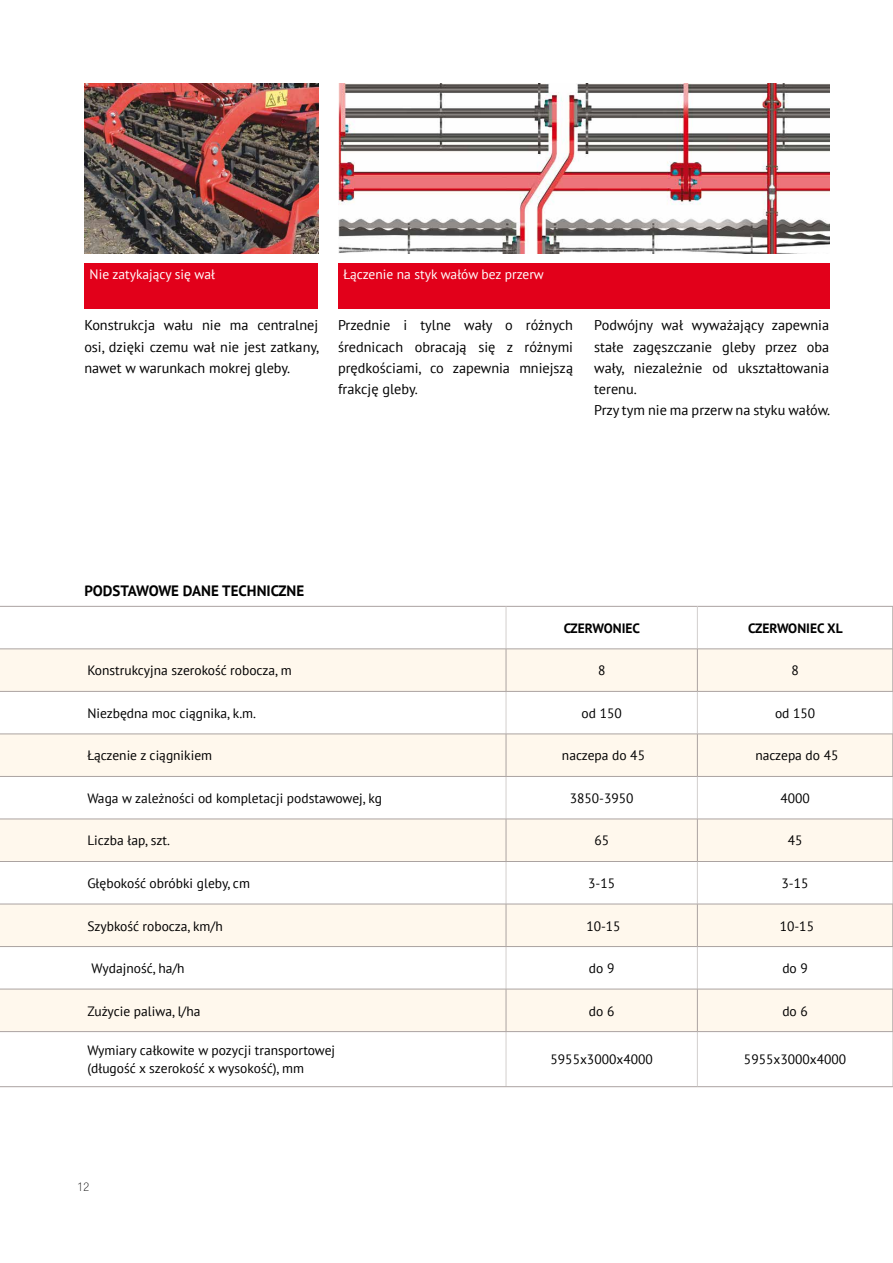
<style>
.page{position:relative;width:893px;height:1263px;background:#fff}
.page>*{position:absolute;margin:0;border:0;box-sizing:border-box;transform-origin:0 0}
.t1{font:700 15px "PT Sans";color:#000}
.t2{font:14.25px/21.3px "PT Sans";color:#000;text-align:justify}
.t3{font:13.5px/18px "PT Sans";color:#000}
.t4{font:13.5px "PT Sans";color:#fff}
.t5{font:700 13.5px "PT Sans";color:#000}
.t6{font:100 condensed 12px "Helvetica Neue LT Std";color:#000}
</style>
<div class="page">
<svg style="left:0;top:650px;width:697px;height:126px;fill:#fff8ed"></svg>
<svg style="left:698px;top:650px;width:194px;height:126px"></svg>
<svg style="left:0;top:820px;width:697px;height:211px;fill:#fff8ed"></svg>
<svg style="left:698px;top:820px;width:194px;height:211px"></svg>
<hr style="left:0;top:606px;width:506px;height:1px;background:#aba3a1">
<hr style="left:506px;top:606px;width:191px;height:1px;background:#aba3a1">
<hr style="left:697px;top:606px;width:196px;height:1px;background:#aba3a1">
<hr style="left:892px;top:606px;width:1px;height:43px;background:#aba3a1">
<hr style="left:506px;top:606px;width:1px;height:43px;background:#d3cfce">
<hr style="left:697px;top:606px;width:1px;height:43px;background:#d3cfce">
<hr style="left:506px;top:691px;width:1px;height:43px;background:#d3cfce">
<hr style="left:697px;top:691px;width:1px;height:43px;background:#d3cfce">
<hr style="left:892px;top:691px;width:1px;height:43px;background:#d3cfce">
<hr style="left:506px;top:777px;width:1px;height:42px;background:#d3cfce">
<hr style="left:697px;top:777px;width:1px;height:42px;background:#d3cfce">
<hr style="left:892px;top:777px;width:1px;height:42px;background:#d3cfce">
<hr style="left:506px;top:862px;width:1px;height:42px;background:#d3cfce">
<hr style="left:697px;top:862px;width:1px;height:42px;background:#d3cfce">
<hr style="left:892px;top:862px;width:1px;height:42px;background:#d3cfce">
<hr style="left:506px;top:947px;width:1px;height:42px;background:#d3cfce">
<hr style="left:697px;top:947px;width:1px;height:42px;background:#d3cfce">
<hr style="left:892px;top:947px;width:1px;height:42px;background:#d3cfce">
<hr style="left:506px;top:1032px;width:1px;height:54px;background:#d3cfce">
<hr style="left:697px;top:1032px;width:1px;height:54px;background:#d3cfce">
<hr style="left:892px;top:1032px;width:1px;height:54px;background:#d3cfce">
<hr style="left:0;top:649px;width:506px;height:1px;background:#aba3a1">
<hr style="left:506px;top:649px;width:191px;height:1px;background:#aba3a1">
<hr style="left:506px;top:649px;width:1px;height:42px;background:#aba3a1">
<hr style="left:697px;top:649px;width:196px;height:1px;background:#aba3a1">
<hr style="left:697px;top:649px;width:1px;height:42px;background:#aba3a1">
<hr style="left:892px;top:649px;width:1px;height:42px;background:#aba3a1">
<hr style="left:0;top:691px;width:506px;height:1px;background:#aba3a1">
<hr style="left:506px;top:691px;width:191px;height:1px;background:#aba3a1">
<hr style="left:697px;top:691px;width:196px;height:1px;background:#aba3a1">
<hr style="left:0;top:734px;width:506px;height:1px;background:#aba3a1">
<hr style="left:506px;top:734px;width:191px;height:1px;background:#aba3a1">
<hr style="left:506px;top:734px;width:1px;height:42px;background:#aba3a1">
<hr style="left:697px;top:734px;width:196px;height:1px;background:#aba3a1">
<hr style="left:697px;top:734px;width:1px;height:42px;background:#aba3a1">
<hr style="left:892px;top:734px;width:1px;height:42px;background:#aba3a1">
<hr style="left:0;top:776px;width:506px;height:1px;background:#aba3a1">
<hr style="left:506px;top:776px;width:191px;height:1px;background:#aba3a1">
<hr style="left:697px;top:776px;width:196px;height:1px;background:#aba3a1">
<hr style="left:0;top:819px;width:506px;height:1px;background:#aba3a1">
<hr style="left:506px;top:819px;width:191px;height:1px;background:#aba3a1">
<hr style="left:506px;top:819px;width:1px;height:42px;background:#aba3a1">
<hr style="left:697px;top:819px;width:196px;height:1px;background:#aba3a1">
<hr style="left:697px;top:819px;width:1px;height:42px;background:#aba3a1">
<hr style="left:892px;top:819px;width:1px;height:42px;background:#aba3a1">
<hr style="left:0;top:861px;width:506px;height:1px;background:#aba3a1">
<hr style="left:506px;top:861px;width:191px;height:1px;background:#aba3a1">
<hr style="left:697px;top:861px;width:196px;height:1px;background:#aba3a1">
<hr style="left:0;top:904px;width:506px;height:1px;background:#aba3a1">
<hr style="left:506px;top:904px;width:191px;height:1px;background:#aba3a1">
<hr style="left:506px;top:904px;width:1px;height:42px;background:#aba3a1">
<hr style="left:697px;top:904px;width:196px;height:1px;background:#aba3a1">
<hr style="left:697px;top:904px;width:1px;height:42px;background:#aba3a1">
<hr style="left:892px;top:904px;width:1px;height:42px;background:#aba3a1">
<hr style="left:0;top:946px;width:506px;height:1px;background:#aba3a1">
<hr style="left:506px;top:946px;width:191px;height:1px;background:#aba3a1">
<hr style="left:697px;top:946px;width:196px;height:1px;background:#aba3a1">
<hr style="left:0;top:989px;width:506px;height:1px;background:#aba3a1">
<hr style="left:506px;top:989px;width:191px;height:1px;background:#aba3a1">
<hr style="left:506px;top:989px;width:1px;height:42px;background:#aba3a1">
<hr style="left:697px;top:989px;width:196px;height:1px;background:#aba3a1">
<hr style="left:697px;top:989px;width:1px;height:42px;background:#aba3a1">
<hr style="left:892px;top:989px;width:1px;height:42px;background:#aba3a1">
<hr style="left:0;top:1031px;width:506px;height:1px;background:#aba3a1">
<hr style="left:506px;top:1031px;width:191px;height:1px;background:#aba3a1">
<hr style="left:697px;top:1031px;width:196px;height:1px;background:#aba3a1">
<hr style="left:0;top:1086px;width:506px;height:1px;background:#aba3a1">
<hr style="left:506px;top:1086px;width:191px;height:1px;background:#aba3a1">
<hr style="left:697px;top:1086px;width:196px;height:1px;background:#aba3a1">
<div style="left:84px;top:263px;width:234px;height:46px;background:#e2001a"></div>
<div style="left:338px;top:263px;width:491px;height:46px;background:#e2001a"></div>
<img style="left:338px;top:83px;width:491px;height:170px">
<img style="left:84px;top:83px;width:234px;height:170px">
<p class="t4" style="left:90px;top:265px;width:127px">Nie zatykający się wał</p>
<p class="t2" style="left:84px;top:314px;width:236px">Konstrukcja wału nie ma centralnej osi, dzięki czemu wał nie jest zatkany, nawet w warunkach mokrej gleby.</p>
<p class="t4" style="left:343px;top:265px;width:202px">Łączenie na styk wałów bez przerw</p>
<p class="t2" style="left:338px;top:314px;width:236px">Przednie i tylne wały o różnych średnicach obracają się z różnymi prędkościami, co zapewnia mniejszą frakcję gleby.</p>
<p class="t2" style="left:594px;top:314px;width:238px;text-align:left">Podwójny wał wyważający zapewnia stałe zagęszczanie gleby przez oba wały, niezależnie od ukształtowania terenu.<br>Przy tym nie ma przerw na styku wałów.</p>
<p class="t1" style="left:84px;top:581px;width:221px">PODSTAWOWE DANE TECHNICZNE</p>
<p class="t5" style="left:564px;top:619px;width:78px">CZERWONIEC</p>
<p class="t5" style="left:748px;top:619px;width:96px">CZERWONIEC XL</p>
<p class="t3" style="left:87px;top:661px;width:206px">Konstrukcyjna szerokość robocza, m</p>
<p class="t3" style="left:598px;top:661px;width:9px">8</p>
<p class="t3" style="left:791px;top:661px;width:9px">8</p>
<p class="t3" style="left:87px;top:704px;width:170px">Niezbędna moc ciągnika, k.m.</p>
<p class="t3" style="left:582px;top:704px;width:42px">od 150</p>
<p class="t3" style="left:775px;top:704px;width:42px">od 150</p>
<p class="t3" style="left:87px;top:746px;width:126px">Łączenie z ciągnikiem</p>
<p class="t3" style="left:562px;top:746px;width:85px">naczepa do 45</p>
<p class="t3" style="left:755px;top:746px;width:85px">naczepa do 45</p>
<p class="t3" style="left:87px;top:789px;width:296px">Waga w zależności od kompletacji podstawowej, kg</p>
<p class="t3" style="left:570px;top:789px;width:65px">3850-3950</p>
<p class="t3" style="left:780px;top:789px;width:31px">4000</p>
<p class="t3" style="left:87px;top:831px;width:84px">Liczba łap, szt.</p>
<p class="t3" style="left:594px;top:831px;width:16px">65</p>
<p class="t3" style="left:788px;top:831px;width:16px">45</p>
<p class="t3" style="left:87px;top:874px;width:164px">Głębokość obróbki gleby, cm</p>
<p class="t3" style="left:588px;top:874px;width:28px">3-15</p>
<p class="t3" style="left:782px;top:874px;width:28px">3-15</p>
<p class="t3" style="left:87px;top:916px;width:137px">Szybkość robocza, km/h</p>
<p class="t3" style="left:586px;top:916px;width:36px">10-15</p>
<p class="t3" style="left:780px;top:916px;width:36px">10-15</p>
<p class="t3" style="left:92px;top:959px;width:95px">Wydajność, ha/h</p>
<p class="t3" style="left:589px;top:959px;width:27px">do 9</p>
<p class="t3" style="left:782px;top:959px;width:27px">do 9</p>
<p class="t3" style="left:87px;top:1001px;width:115px">Zużycie paliwa, l/ha</p>
<p class="t3" style="left:589px;top:1001px;width:27px">do 6</p>
<p class="t3" style="left:782px;top:1001px;width:27px">do 6</p>
<p class="t3" style="left:87px;top:1041px;width:249px">Wymiary całkowite w pozycji transportowej (długość x szerokość x wysokość), mm</p>
<p class="t3" style="left:551px;top:1050px;width:104px">5955х3000х4000</p>
<p class="t3" style="left:744px;top:1050px;width:104px">5955х3000х4000</p>
<p class="t6" style="left:78px;top:1180px;width:13px">12</p>
</div>
